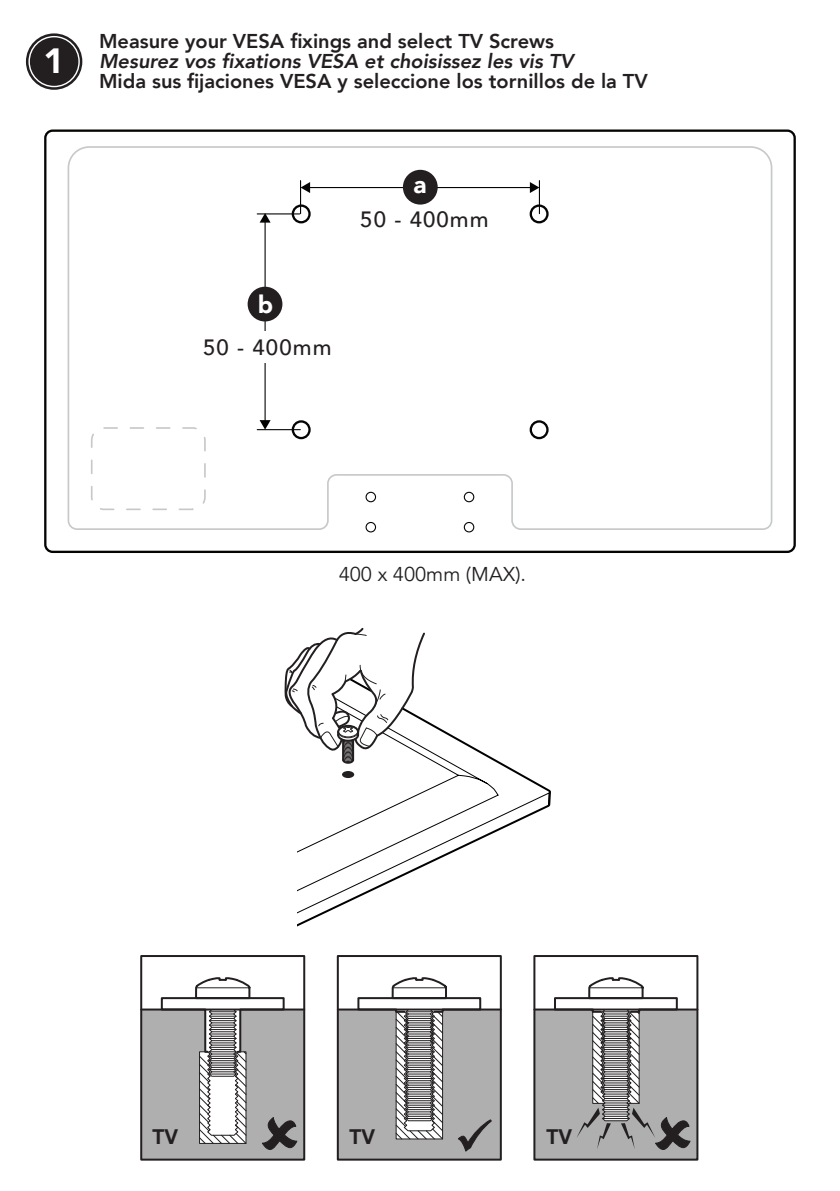
<style>
.page{position:relative;width:840px;height:1191px;background:#fff}
.page>*{position:absolute;margin:0;border:0;box-sizing:border-box;transform-origin:0 0}
.t1{font:900 35px "Avenir";color:#fff}
.t2{font:900 24.4px "Avenir";color:#fff}
.t3{font:500 22.2px "Avenir";letter-spacing:.05em;color:#231f20}
.t4{font:700 20.6px "Arial";color:#231f20}
.t5{font:800 20px/20px "Avenir";color:#231f20}
.t6{font:20px "Avenir";color:#231f20}
.s1{font-style:italic}
</style>
<div class="page">
<div style="left:23px;top:31px;width:62px;height:61px;border:8px solid #fff;border-radius:50%"></div>
<svg style="left:27px;top:35px;width:54px;height:53px"></svg>
<div style="left:26px;top:33px;width:56px;height:57px;border:3px solid #231f20;border-radius:50%"></div>
<div style="left:30px;top:37px;width:48px;height:49px;background:#231f20;border-radius:50%"></div>
<div style="left:44px;top:129px;width:751px;height:424px;border:2px solid #040503;border-radius:7px"></div>
<svg style="left:67px;top:146px;width:705px;height:385px"></svg>
<div style="left:291px;top:420px;width:19px;height:19px;border:2px solid #040503;border-radius:50%"></div>
<div style="left:529px;top:420px;width:19px;height:19px;border:2px solid #040503;border-radius:50%"></div>
<div style="left:291px;top:204px;width:19px;height:19px;border:2px solid #040503;border-radius:50%"></div>
<div style="left:529px;top:204px;width:19px;height:19px;border:2px solid #040503;border-radius:50%"></div>
<hr style="left:538px;top:181px;width:1px;height:33px;background:#040503">
<hr style="left:300px;top:181px;width:1px;height:33px;background:#040503">
<hr style="left:257px;top:429px;width:43px;height:1px;background:#040503">
<hr style="left:257px;top:213px;width:42px;height:1px;background:#040503">
<hr style="left:308px;top:187px;width:223px;height:1px;background:#040503">
<svg style="left:301px;top:182px;width:9px;height:11px"></svg>
<svg style="left:529px;top:182px;width:10px;height:11px"></svg>
<hr style="left:264px;top:221px;width:1px;height:201px;background:#040503">
<svg style="left:259px;top:420px;width:11px;height:10px"></svg>
<svg style="left:259px;top:213px;width:11px;height:10px"></svg>
<div style="left:91px;top:427px;width:115px;height:83px;border:2px dashed #c7c8ca;border-radius:12px"></div>
<div style="left:365px;top:492px;width:11px;height:10px;border:1px solid #040503;border-radius:50%"></div>
<div style="left:463px;top:492px;width:11px;height:10px;border:1px solid #040503;border-radius:50%"></div>
<div style="left:365px;top:522px;width:11px;height:10px;border:1px solid #040503;border-radius:50%"></div>
<div style="left:463px;top:522px;width:11px;height:10px;border:1px solid #040503;border-radius:50%"></div>
<div style="left:402px;top:170px;width:35px;height:35px;background:#231f20;border-radius:50%"></div>
<div style="left:247px;top:287px;width:35px;height:34px;background:#231f20;border-radius:50%"></div>
<div style="left:257px;top:331px;width:16px;height:31px;background:#fff"></div>
<svg style="left:297px;top:720px;width:254px;height:207px"></svg>
<div style="left:342px;top:771px;width:12px;height:7px;background:#231f20;border-radius:50%"></div>
<svg style="left:284px;top:627px;width:142px;height:137px"></svg>
<div style="left:140px;top:955px;width:165px;height:205px;border:2px solid #231f20"></div>
<svg style="left:140px;top:976px;width:166px;height:183px"></svg>
<div style="left:533px;top:955px;width:165px;height:205px;border:2px solid #231f20"></div>
<svg style="left:588px;top:977px;width:56px;height:20px"></svg>
<div style="left:553px;top:997px;width:124px;height:13px;border:2px solid #231f20"></div>
<hr style="left:589px;top:987px;width:53px;height:1px;background:#231f20">
<svg style="left:533px;top:1007px;width:166px;height:152px;background:#a1a0a1"></svg>
<svg style="left:391px;top:977px;width:56px;height:20px"></svg>
<div style="left:336px;top:955px;width:165px;height:205px;border:2px solid #231f20"></div>
<div style="left:357px;top:997px;width:124px;height:13px;border:2px solid #231f20"></div>
<hr style="left:392px;top:987px;width:54px;height:1px;background:#231f20">
<svg style="left:336px;top:1007px;width:166px;height:152px;background:#a5a4a5"></svg>
<p class="t1" style="left:44px;top:31px;width:22px">1</p>
<p class="t5" style="left:99px;top:32px;width:550px">Measure your VESA fixings and select TV Screws<br><span class="s1">Mesurez vos fixations VESA et choisissez les vis TV<br></span>Mida sus fijaciones VESA y seleccione los tornillos de la TV</p>
<p class="t2" style="left:413px;top:164px;width:15px">a</p>
<p class="t2" style="left:257px;top:284px;width:17px">b</p>
<p class="t3" style="left:203px;top:328px;width:130px">50 - 400mm</p>
<p class="t3" style="left:360px;top:200px;width:130px">50 - 400mm</p>
<p class="t6" style="left:338px;top:562px;width:189px">400 x 400mm (MAX).</p>
<p class="t4" style="left:152px;top:1122px;width:28px">TV</p>
<p class="t4" style="left:349px;top:1122px;width:28px">TV</p>
<p class="t4" style="left:545px;top:1122px;width:28px">TV</p>
</div>
